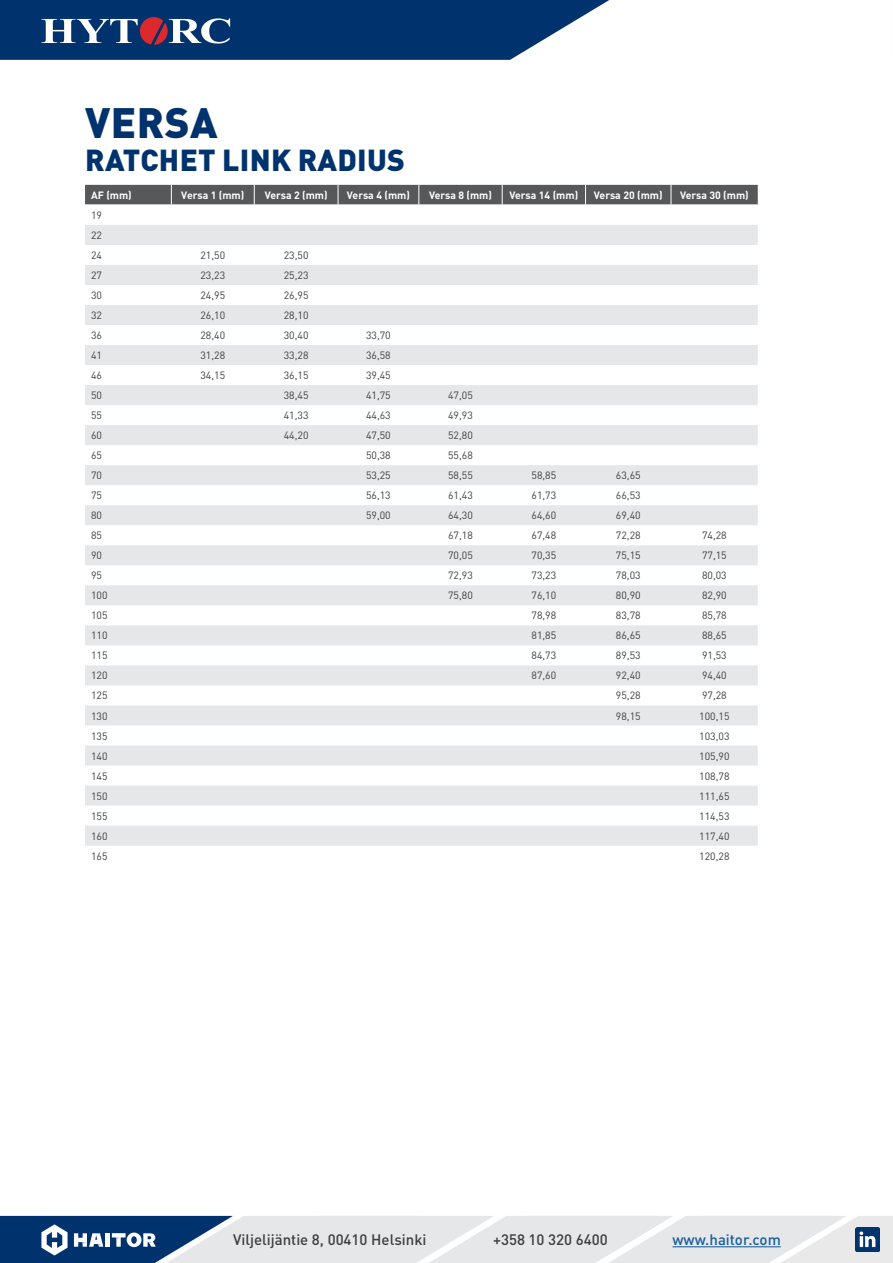
<style>
.page{position:relative;width:893px;height:1263px;background:#fff}
.page>*{position:absolute;margin:0;border:0;box-sizing:border-box;transform-origin:0 0}
.Big_headline_blue_1__line{font:900 42px "DINOT";letter-spacing:.01em;color:#00326d}
.Big_headline_blue_2__line{font:900 30px "DINOT";letter-spacing:.01em;color:#00326d}
.t1{font:500 15px "DINOT";color:#3e3e3f}
.t2{font:500 15px "DINOT";color:#175d9e}
.Table_body{font:10.5px "DINOT";color:#3e3e3f}
.Table_body_first_column{font:10.5px "DINOT";color:#3e3e3f}
.Table_headline{font:700 10.5px "DINOT";color:#fff}
.Table_headline_first_column{font:700 10.5px "DINOT";color:#fff}
</style>
<div class="page">
<svg style="left:85px;top:225px;width:673px;height:621px;fill:#ebeced"></svg>
<div style="left:85px;top:185px;width:673px;height:20px;background:#57585a"></div>
<svg style="left:0;top:0;width:609px;height:60px;background:#224a7d"></svg>
<svg style="left:0;top:1216px;width:893px;height:47px;background:#b9c4d1"></svg>
<p class="Big_headline_blue_1__line" style="left:85px;top:95px;width:134px">VERSA</p>
<p class="Big_headline_blue_2__line" style="left:85px;top:140px;width:321px">RATCHET LINK RADIUS</p>
<p class="Table_headline_first_column" style="left:91px;top:188px;width:42px">AF (mm)</p>
<p class="Table_headline" style="left:181px;top:188px;width:64px">Versa 1 (mm)</p>
<p class="Table_headline" style="left:265px;top:188px;width:64px">Versa 2 (mm)</p>
<p class="Table_headline" style="left:347px;top:188px;width:64px">Versa 4 (mm)</p>
<p class="Table_headline" style="left:429px;top:188px;width:64px">Versa 8 (mm)</p>
<p class="Table_headline" style="left:509px;top:188px;width:70px">Versa 14 (mm)</p>
<p class="Table_headline" style="left:594px;top:188px;width:70px">Versa 20 (mm)</p>
<p class="Table_headline" style="left:680px;top:188px;width:70px">Versa 30 (mm)</p>
<p class="Table_body_first_column" style="left:91px;top:209px;width:12px">19</p>
<p class="Table_body_first_column" style="left:91px;top:229px;width:12px">22</p>
<p class="Table_body_first_column" style="left:91px;top:249px;width:12px">24</p>
<p class="Table_body" style="left:200px;top:249px;width:26px">21,50</p>
<p class="Table_body" style="left:284px;top:249px;width:26px">23,50</p>
<p class="Table_body_first_column" style="left:91px;top:269px;width:12px">27</p>
<p class="Table_body" style="left:200px;top:269px;width:26px">23,23</p>
<p class="Table_body" style="left:284px;top:269px;width:26px">25,23</p>
<p class="Table_body_first_column" style="left:91px;top:289px;width:12px">30</p>
<p class="Table_body" style="left:200px;top:289px;width:26px">24,95</p>
<p class="Table_body" style="left:284px;top:289px;width:26px">26,95</p>
<p class="Table_body_first_column" style="left:91px;top:309px;width:12px">32</p>
<p class="Table_body" style="left:200px;top:309px;width:26px">26,10</p>
<p class="Table_body" style="left:284px;top:309px;width:26px">28,10</p>
<p class="Table_body_first_column" style="left:91px;top:329px;width:12px">36</p>
<p class="Table_body" style="left:200px;top:329px;width:26px">28,40</p>
<p class="Table_body" style="left:284px;top:329px;width:26px">30,40</p>
<p class="Table_body" style="left:366px;top:329px;width:26px">33,70</p>
<p class="Table_body_first_column" style="left:91px;top:349px;width:12px">41</p>
<p class="Table_body" style="left:200px;top:349px;width:26px">31,28</p>
<p class="Table_body" style="left:284px;top:349px;width:26px">33,28</p>
<p class="Table_body" style="left:366px;top:349px;width:26px">36,58</p>
<p class="Table_body_first_column" style="left:91px;top:369px;width:12px">46</p>
<p class="Table_body" style="left:200px;top:369px;width:26px">34,15</p>
<p class="Table_body" style="left:284px;top:369px;width:26px">36,15</p>
<p class="Table_body" style="left:366px;top:369px;width:26px">39,45</p>
<p class="Table_body_first_column" style="left:91px;top:389px;width:12px">50</p>
<p class="Table_body" style="left:284px;top:389px;width:26px">38,45</p>
<p class="Table_body" style="left:366px;top:389px;width:26px">41,75</p>
<p class="Table_body" style="left:448px;top:389px;width:26px">47,05</p>
<p class="Table_body_first_column" style="left:91px;top:409px;width:12px">55</p>
<p class="Table_body" style="left:284px;top:409px;width:26px">41,33</p>
<p class="Table_body" style="left:366px;top:409px;width:26px">44,63</p>
<p class="Table_body" style="left:448px;top:409px;width:26px">49,93</p>
<p class="Table_body_first_column" style="left:91px;top:429px;width:12px">60</p>
<p class="Table_body" style="left:284px;top:429px;width:26px">44,20</p>
<p class="Table_body" style="left:366px;top:429px;width:26px">47,50</p>
<p class="Table_body" style="left:448px;top:429px;width:26px">52,80</p>
<p class="Table_body_first_column" style="left:91px;top:449px;width:12px">65</p>
<p class="Table_body" style="left:366px;top:449px;width:26px">50,38</p>
<p class="Table_body" style="left:448px;top:449px;width:26px">55,68</p>
<p class="Table_body_first_column" style="left:91px;top:469px;width:12px">70</p>
<p class="Table_body" style="left:366px;top:469px;width:26px">53,25</p>
<p class="Table_body" style="left:448px;top:469px;width:26px">58,55</p>
<p class="Table_body" style="left:531px;top:469px;width:26px">58,85</p>
<p class="Table_body" style="left:616px;top:469px;width:26px">63,65</p>
<p class="Table_body_first_column" style="left:91px;top:489px;width:12px">75</p>
<p class="Table_body" style="left:366px;top:489px;width:26px">56,13</p>
<p class="Table_body" style="left:448px;top:489px;width:26px">61,43</p>
<p class="Table_body" style="left:531px;top:489px;width:26px">61,73</p>
<p class="Table_body" style="left:616px;top:489px;width:26px">66,53</p>
<p class="Table_body_first_column" style="left:91px;top:509px;width:12px">80</p>
<p class="Table_body" style="left:366px;top:509px;width:26px">59,00</p>
<p class="Table_body" style="left:448px;top:509px;width:26px">64,30</p>
<p class="Table_body" style="left:531px;top:509px;width:26px">64,60</p>
<p class="Table_body" style="left:616px;top:509px;width:26px">69,40</p>
<p class="Table_body_first_column" style="left:91px;top:529px;width:12px">85</p>
<p class="Table_body" style="left:448px;top:529px;width:26px">67,18</p>
<p class="Table_body" style="left:531px;top:529px;width:26px">67,48</p>
<p class="Table_body" style="left:616px;top:529px;width:26px">72,28</p>
<p class="Table_body" style="left:702px;top:529px;width:26px">74,28</p>
<p class="Table_body_first_column" style="left:91px;top:549px;width:12px">90</p>
<p class="Table_body" style="left:448px;top:549px;width:26px">70,05</p>
<p class="Table_body" style="left:531px;top:549px;width:26px">70,35</p>
<p class="Table_body" style="left:616px;top:549px;width:26px">75,15</p>
<p class="Table_body" style="left:702px;top:549px;width:26px">77,15</p>
<p class="Table_body_first_column" style="left:91px;top:569px;width:12px">95</p>
<p class="Table_body" style="left:448px;top:569px;width:26px">72,93</p>
<p class="Table_body" style="left:531px;top:569px;width:26px">73,23</p>
<p class="Table_body" style="left:616px;top:569px;width:26px">78,03</p>
<p class="Table_body" style="left:702px;top:569px;width:26px">80,03</p>
<p class="Table_body_first_column" style="left:91px;top:589px;width:18px">100</p>
<p class="Table_body" style="left:448px;top:589px;width:26px">75,80</p>
<p class="Table_body" style="left:531px;top:589px;width:26px">76,10</p>
<p class="Table_body" style="left:616px;top:589px;width:26px">80,90</p>
<p class="Table_body" style="left:702px;top:589px;width:26px">82,90</p>
<p class="Table_body_first_column" style="left:91px;top:609px;width:18px">105</p>
<p class="Table_body" style="left:531px;top:609px;width:26px">78,98</p>
<p class="Table_body" style="left:616px;top:609px;width:26px">83,78</p>
<p class="Table_body" style="left:702px;top:609px;width:26px">85,78</p>
<p class="Table_body_first_column" style="left:91px;top:629px;width:18px">110</p>
<p class="Table_body" style="left:531px;top:629px;width:26px">81,85</p>
<p class="Table_body" style="left:616px;top:629px;width:26px">86,65</p>
<p class="Table_body" style="left:702px;top:629px;width:26px">88,65</p>
<p class="Table_body_first_column" style="left:91px;top:649px;width:18px">115</p>
<p class="Table_body" style="left:531px;top:649px;width:26px">84,73</p>
<p class="Table_body" style="left:616px;top:649px;width:26px">89,53</p>
<p class="Table_body" style="left:702px;top:649px;width:26px">91,53</p>
<p class="Table_body_first_column" style="left:91px;top:669px;width:18px">120</p>
<p class="Table_body" style="left:531px;top:669px;width:26px">87,60</p>
<p class="Table_body" style="left:616px;top:669px;width:26px">92,40</p>
<p class="Table_body" style="left:702px;top:669px;width:26px">94,40</p>
<p class="Table_body_first_column" style="left:91px;top:689px;width:18px">125</p>
<p class="Table_body" style="left:616px;top:689px;width:26px">95,28</p>
<p class="Table_body" style="left:702px;top:689px;width:26px">97,28</p>
<p class="Table_body_first_column" style="left:91px;top:709px;width:18px">130</p>
<p class="Table_body" style="left:616px;top:709px;width:26px">98,15</p>
<p class="Table_body" style="left:699px;top:709px;width:32px">100,15</p>
<p class="Table_body_first_column" style="left:91px;top:729px;width:18px">135</p>
<p class="Table_body" style="left:699px;top:729px;width:32px">103,03</p>
<p class="Table_body_first_column" style="left:91px;top:749px;width:18px">140</p>
<p class="Table_body" style="left:699px;top:749px;width:32px">105,90</p>
<p class="Table_body_first_column" style="left:91px;top:769px;width:18px">145</p>
<p class="Table_body" style="left:699px;top:769px;width:32px">108,78</p>
<p class="Table_body_first_column" style="left:91px;top:789px;width:18px">150</p>
<p class="Table_body" style="left:699px;top:789px;width:32px">111,65</p>
<p class="Table_body_first_column" style="left:91px;top:809px;width:18px">155</p>
<p class="Table_body" style="left:699px;top:809px;width:32px">114,53</p>
<p class="Table_body_first_column" style="left:91px;top:829px;width:18px">160</p>
<p class="Table_body" style="left:699px;top:829px;width:32px">117,40</p>
<p class="Table_body_first_column" style="left:91px;top:849px;width:18px">165</p>
<p class="Table_body" style="left:699px;top:849px;width:32px">120,28</p>
<h3 class="t1" style="left:233px;top:1230px;width:195px">Viljelijäntie 8, 00410 Helsinki</h3>
<h3 class="t1" style="left:493px;top:1230px;width:116px">+358 10 320 6400</h3>
<h3 class="t2" style="left:672px;top:1230px;width:110px">www.haitor.com</h3>
</div>
